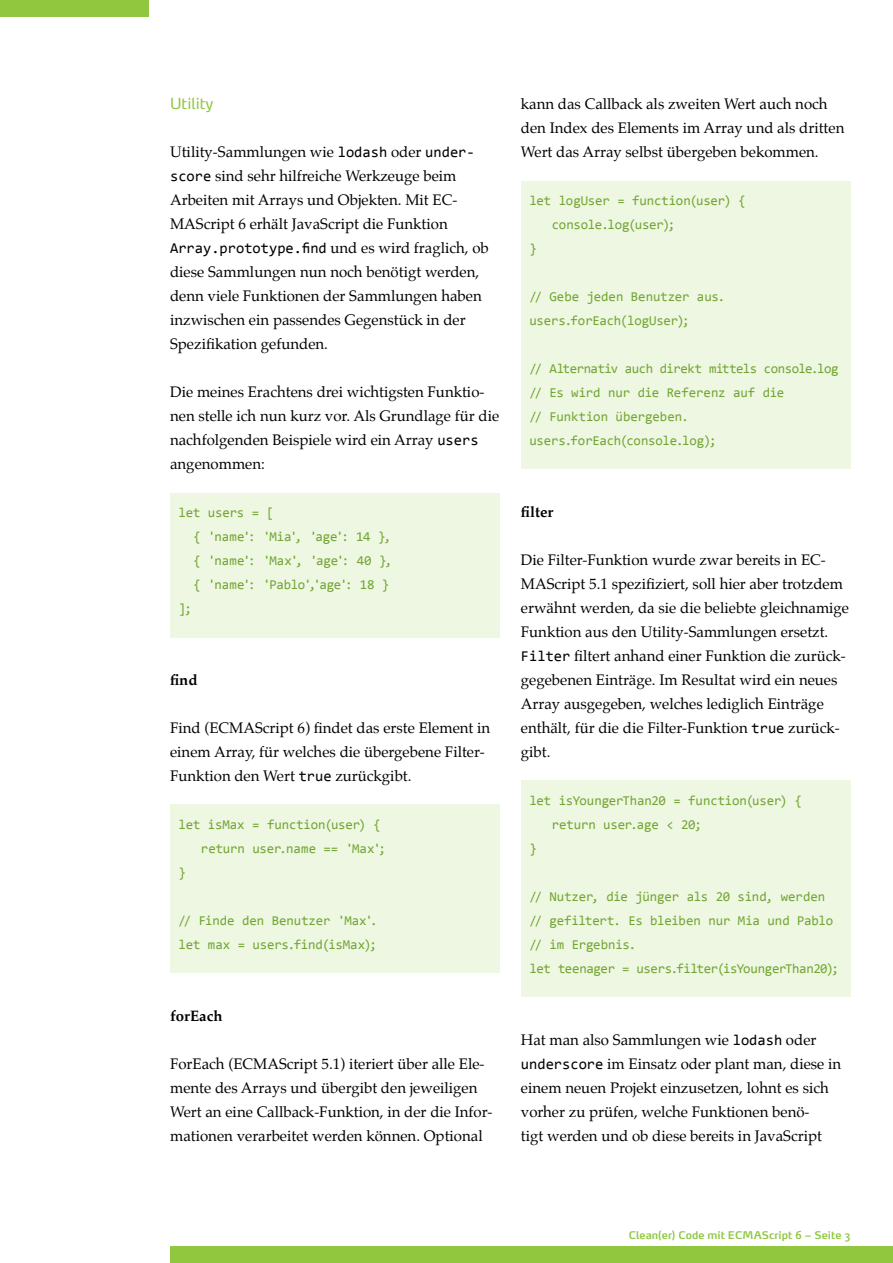
<style>
.page{position:relative;width:893px;height:1263px;background:#fff}
.page>*{position:absolute;margin:0;border:0;box-sizing:border-box;transform-origin:0 0}
.t1{font:15px/24px "Palatino";color:#000}
.t2{font:15px "Consolas";color:#000}
.t3{font:700 15px "Palatino";color:#000}
.t4{font:15px "Max OT";color:#90c73f}
.t5{font:13.5px/24px "Consolas";letter-spacing:-.015em;color:#73a534}
.t6{font:600 10.5px "Max OT";color:#90c73f}
.s1{font-family:"Consolas"}
.s2{font-family:"Palatino"}
</style>
<div class="page">
<div style="left:170px;top:1246px;width:723px;height:17px;background:#90c73f"></div>
<div style="left:0;top:0;width:149px;height:17px;background:#90c73f"></div>
<div style="left:170px;top:494px;width:330px;height:144px;background:#eef7e2"></div>
<div style="left:170px;top:805px;width:330px;height:168px;background:#eef7e2"></div>
<div style="left:521px;top:181px;width:329px;height:287px;background:#eef7e2"></div>
<div style="left:521px;top:780px;width:329px;height:216px;background:#eef7e2"></div>
<p class="t4" style="left:170px;top:94px;width:45px">Utility</p>
<p class="t1" style="left:170px;top:140px;width:306px">Utility-Sammlungen wie <span class="s1">lodash</span> oder <span class="s1">under&shy;score</span> sind sehr hilfreiche Werkzeuge beim Arbeiten mit Arrays und Objekten. Mit EC-MAScript 6 erhält JavaScript die Funktion</p>
<p class="t2" style="left:170px;top:239px;width:320px">Array.prototype.find <span class="s2">und es wird fraglich, ob</span></p>
<p class="t1" style="left:170px;top:260px;width:313px">diese Sammlungen nun noch benötigt werden, denn viele Funktionen der Sammlungen haben inzwischen ein passendes Gegenstück in der Spezifikation gefunden.</p>
<p class="t1" style="left:170px;top:380px;width:331px">Die meines Erachtens drei wichtigsten Funktio&shy;nen stelle ich nun kurz vor. Als Grundlage für die nachfolgenden Beispiele wird ein Array <span class="s1">users </span>angenommen:</p>
<p class="t5" style="left:179px;top:500px;width:97px">let users = [</p>
<p class="t5" style="left:193px;top:524px;width:199px">{ 'name': 'Mia', 'age': 14 },</p>
<p class="t5" style="left:193px;top:548px;width:200px">{ 'name': 'Max', 'age': 40 },</p>
<p class="t5" style="left:193px;top:572px;width:197px">{ 'name': 'Pablo','age': 18 }</p>
<p class="t5" style="left:179px;top:596px;width:15px">];</p>
<p class="t3" style="left:170px;top:667px;width:29px">find</p>
<p class="t1" style="left:170px;top:716px;width:322px">Find (ECMAScript 6) findet das erste Element in einem Array, für welches die übergebene Filter-<br>Funktion den Wert <span class="s1">true</span> zurückgibt.</p>
<p class="t5" style="left:179px;top:812px;width:204px">let isMax = function(user) {</p>
<p class="t5" style="left:201px;top:836px;width:187px">return user.name == 'Max';</p>
<p class="t5" style="left:179px;top:860px;width:9px">}</p>
<p class="t5" style="left:179px;top:908px;width:201px">// Finde den Benutzer 'Max'. let max = users.find(isMax);</p>
<p class="t3" style="left:170px;top:1003px;width:54px">forEach</p>
<p class="t1" style="left:170px;top:1052px;width:324px">ForEach (ECMAScript 5.1) iteriert über alle Ele&shy;mente des Arrays und übergibt den jeweiligen Wert an eine Callback-Funktion, in der die Infor&shy;mationen verarbeitet werden können. Optional</p>
<p class="t1" style="left:521px;top:92px;width:325px">kann das Callback als zweiten Wert auch noch den Index des Elements im Array und als dritten<br>Wert das Array selbst übergeben bekommen.</p>
<p class="t5" style="left:529px;top:188px;width:218px">let logUser = function(user) {</p>
<p class="t5" style="left:552px;top:212px;width:125px">console.log(user);</p>
<p class="t5" style="left:529px;top:236px;width:9px">}</p>
<p class="t5" style="left:529px;top:284px;width:197px">// Gebe jeden Benutzer aus. users.forEach(logUser);</p>
<p class="t5" style="left:529px;top:356px;width:311px">// Alternativ auch direkt mittels console.log // Es wird nur die Referenz auf die<br>// Funktion übergeben. users.forEach(console.log);</p>
<p class="t3" style="left:521px;top:499px;width:34px">filter</p>
<p class="t1" style="left:521px;top:548px;width:330px">Die Filter-Funktion wurde zwar bereits in EC-MAScript 5.1 spezifiziert, soll hier aber trotzdem erwähnt werden, da sie die beliebte gleichnamige Funktion aus den Utility-Sammlungen ersetzt.<br><span class="s1">Filter</span> filtert anhand einer Funktion die zurück&shy;gegebenen Einträge. Im Resultat wird ein neues Array ausgegeben, welches lediglich Einträge enthält, für die die Filter-Funktion <span class="s1">true</span> zurück&shy;gibt.</p>
<p class="t5" style="left:529px;top:788px;width:274px">let isYoungerThan20 = function(user) {</p>
<p class="t5" style="left:552px;top:812px;width:152px">return user.age &lt; 20;</p>
<p class="t5" style="left:529px;top:836px;width:9px">}</p>
<p class="t5" style="left:529px;top:884px;width:311px">// Nutzer, die jünger als 20 sind, werden // gefiltert. Es bleiben nur Mia und Pablo // im Ergebnis.<br>let teenager = users.filter(isYoungerThan20);</p>
<p class="t1" style="left:521px;top:1028px;width:322px">Hat man also Sammlungen wie <span class="s1">lodash</span> oder <span class="s1">underscore</span> im Einsatz oder plant man, diese in einem neuen Projekt einzusetzen, lohnt es sich vorher zu prüfen, welche Funktionen benö-<br>tigt werden und ob diese bereits in JavaScript</p>
<p class="t6" style="left:629px;top:1228px;width:223px">Clean(er) Code mit ECMAScript 6 – Seite 3</p>
</div>
